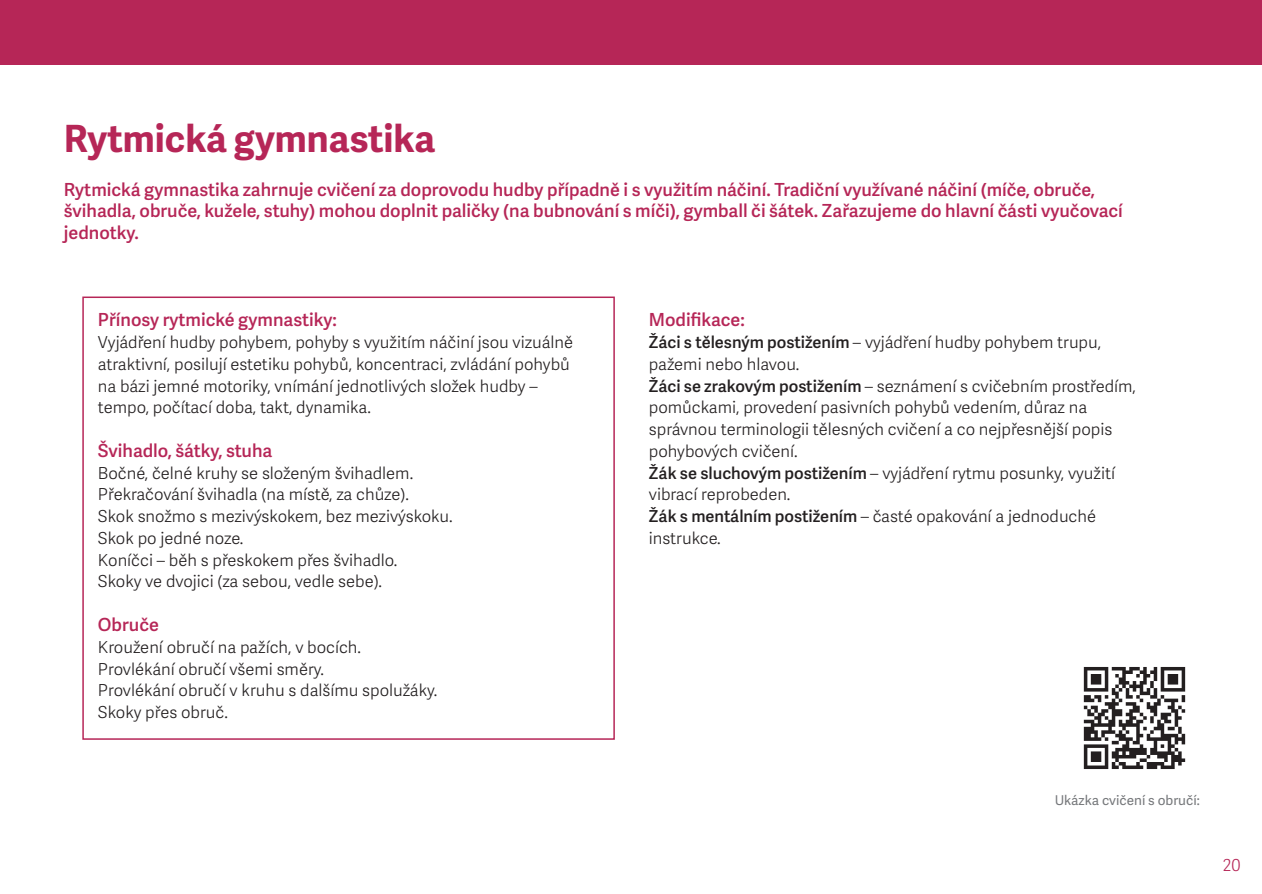
<style>
.page{position:relative;width:1262px;height:894px;background:#fff}
.page>*{position:absolute;margin:0;border:0;box-sizing:border-box;transform-origin:0 0}
.t1{font:700 37.5px "Adelle Sans";color:#b62657}
.t2{font:600 18px/21.8px "Adelle Sans";color:#b62657}
.t3{font:300 16.5px/21.8px "Adelle Sans";color:#231f20}
.t4{font:300 16.5px "Adelle Sans";color:#b62657}
.t5{font:13.5px "Adelle Sans";color:#76787b}
.s1{font-weight:600}
</style>
<div class="page">
<div style="left:0;top:0;width:1261px;height:65px;background:#b62657"></div>
<div style="left:82px;top:296px;width:533px;height:443px;border:2px solid #b62657"></div>
<img style="left:1083px;top:667px;width:103px;height:102px">
<h1 class="t1" style="left:64px;top:111px;width:373px">Rytmická gymnastika</h1>
<p class="t2" style="left:64px;top:177px;width:1060px">Rytmická gymnastika zahrnuje cvičení za doprovodu hudby případně i s využitím náčiní. Tradiční využívané náčiní (míče, obruče, švihadla, obruče, kužele, stuhy) mohou doplnit paličky (na bubnování s míči), gymball či šátek. Zařazujeme do hlavní části vyučovací jednotky.</p>
<p class="t2" style="left:98px;top:308px;width:240px">Přínosy rytmické gymnastiky:</p>
<p class="t3" style="left:98px;top:330px;width:476px">Vyjádření hudby pohybem, pohyby s využitím náčiní jsou vizuálně atraktivní, posilují estetiku pohybů, koncentraci, zvládání pohybů na bázi jemné motoriky, vnímání jednotlivých složek hudby – tempo, počítací doba, takt, dynamika.</p>
<p class="t2" style="left:98px;top:438px;width:176px">Švihadlo, šátky, stuha</p>
<p class="t3" style="left:98px;top:461px;width:356px">Bočné, čelné kruhy se složeným švihadlem.<br>Překračování švihadla (na místě, za chůze).<br>Skok snožmo s mezivýskokem, bez mezivýskoku.<br>Skok po jedné noze.<br>Koníčci – běh s přeskokem přes švihadlo.<br>Skoky ve dvojici (za sebou, vedle sebe).</p>
<p class="t2" style="left:98px;top:612px;width:63px">Obruče</p>
<p class="t3" style="left:98px;top:635px;width:341px">Kroužení obručí na pažích, v bocích.<br>Provlékání obručí všemi směry.<br>Provlékání obručí v kruhu s dalšímu spolužáky.<br>Skoky přes obruč.</p>
<p class="t2" style="left:649px;top:308px;width:97px">Modifikace:</p>
<p class="t3" style="left:649px;top:330px;width:488px"><span class="s1">Žáci s tělesným postižením</span> – vyjádření hudby pohybem trupu, pažemi nebo hlavou.<br><span class="s1">Žáci se zrakovým postižením</span> – seznámení s cvičebním prostředím, pomůckami, provedení pasivních pohybů vedením, důraz na správnou terminologii tělesných cvičení a co nejpřesnější popis pohybových cvičení.<br><span class="s1">Žák se sluchovým postižením</span> – vyjádření rytmu posunky, využití vibrací reprobeden.<br><span class="s1">Žák s mentálním postižením</span> – časté opakování a jednoduché instrukce.</p>
<p class="t5" style="left:1054px;top:790px;width:147px">Ukázka cvičení s obručí:</p>
<p class="t4" style="left:1222px;top:852px;width:19px">20</p>
</div>
